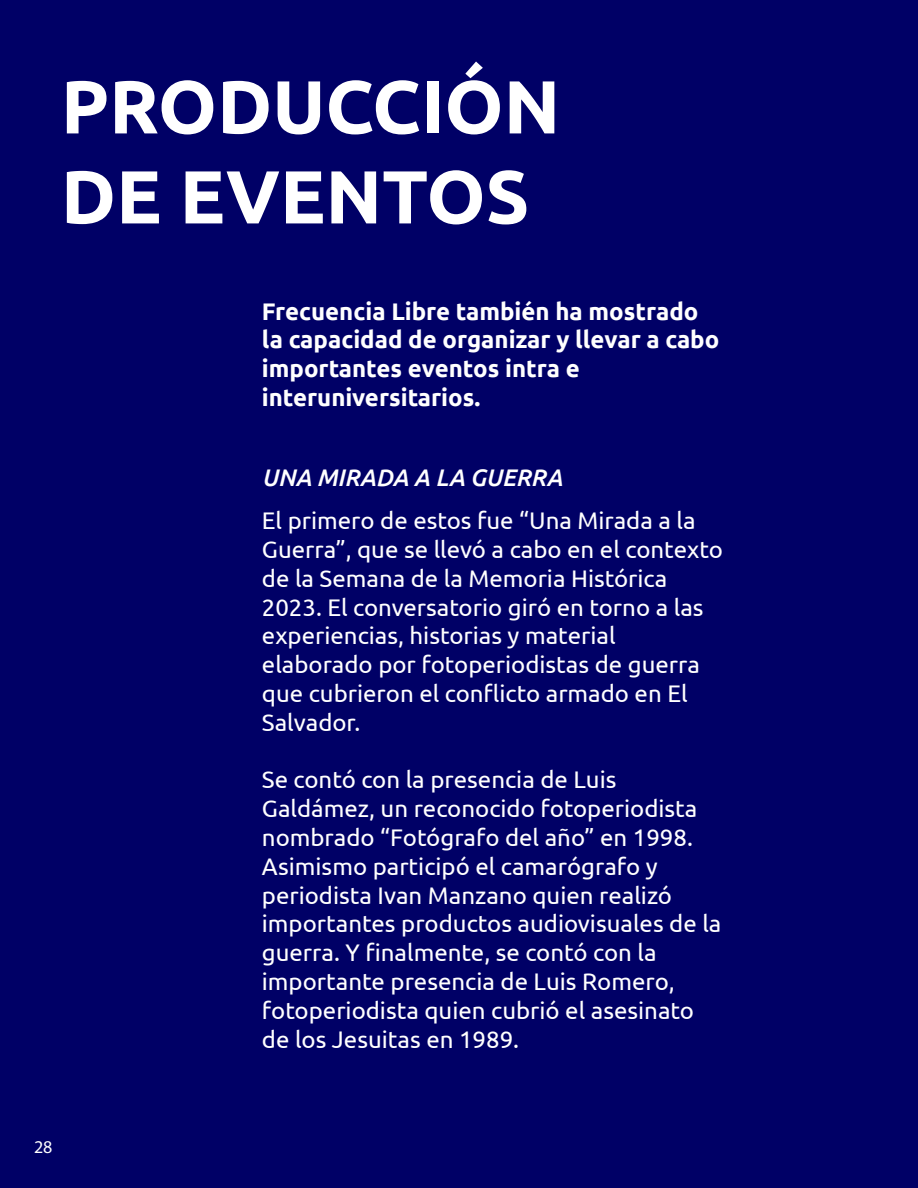
<style>
.page{position:relative;width:918px;height:1188px;background:#006}
.page>*{position:absolute;margin:0;border:0;box-sizing:border-box;transform-origin:0 0}
.t1{font:700 75px/90px "Ubuntu";color:#fff}
.t2{font:24px/28.8px "Ubuntu";color:#fff}
.t3{font:700 24px/28.8px "Ubuntu";color:#fff}
.t4{font:italic 500 24px "Ubuntu";color:#fff}
.t5{font:18px "Myriad Pro";color:#fff}
</style>
<div class="page">
<h1 class="t1" style="left:61px;top:61px;width:501px">PRODUCCIÓN<br>DE EVENTOS</h1>
<p class="t3" style="left:262px;top:296px;width:459px">Frecuencia Libre también ha mostrado la capacidad de organizar y llevar a cabo importantes eventos intra e interuniversitarios.</p>
<p class="t4" style="left:262px;top:463px;width:302px">UNA MIRADA A LA GUERRA</p>
<p class="t2" style="left:262px;top:505px;width:462px">El primero de estos fue “Una Mirada a la Guerra”, que se llevó a cabo en el contexto de la Semana de la Memoria Histórica 2023. El conversatorio giró en torno a las experiencias, historias y material elaborado por fotoperiodistas de guerra que cubrieron el conflicto armado en El Salvador.</p>
<p class="t2" style="left:262px;top:765px;width:461px">Se contó con la presencia de Luis Galdámez, un reconocido fotoperiodista nombrado “Fotógrafo del año” en 1998.<br>Asimismo participó el camarógrafo y periodista Ivan Manzano quien realizó importantes productos audiovisuales de la guerra. Y finalmente, se contó con la importante presencia de Luis Romero, fotoperiodista quien cubrió el asesinato de los Jesuitas en 1989.</p>
<p class="t5" style="left:34px;top:1136px;width:20px">28</p>
</div>
